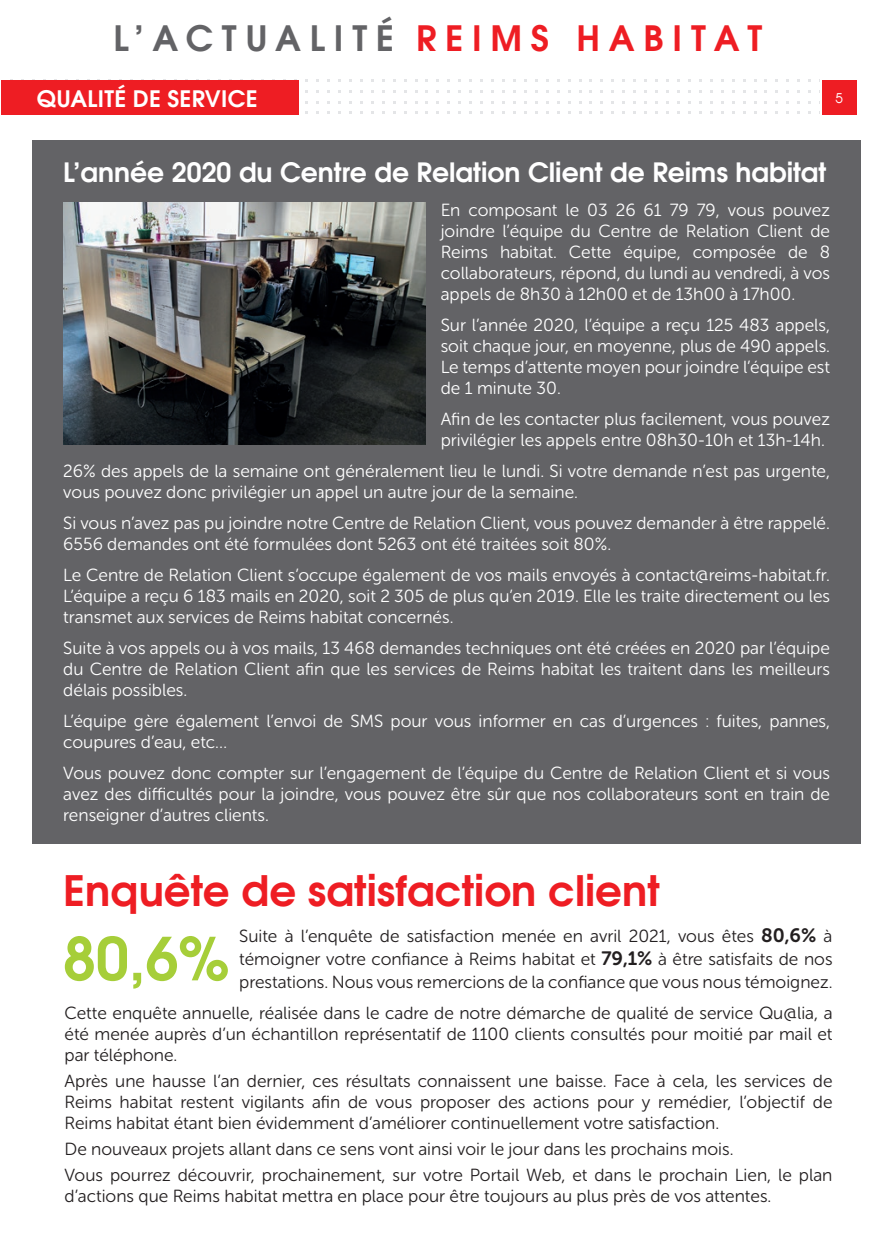
<style>
.page{position:relative;width:893px;height:1241px;background:#fff}
.page>*{position:absolute;margin:0;border:0;box-sizing:border-box;transform-origin:0 0}
.t1{font:700 58.98px "Te X Gyre Adventor";color:#a6ce39}
.t2{font:700 42px "Te X Gyre Adventor";color:#ee1d23}
.t3{font:700 35px "Te X Gyre Adventor";letter-spacing:.25em;color:#ee1d23}
.t4{font:700 26.6px "Te X Gyre Adventor";color:#fff}
.t5{font:700 22.75px "Te X Gyre Adventor";letter-spacing:.015em;color:#fff}
.t6{font:17.5px/21px "Museo Sans Rounded 300";color:#fff;text-align:justify}
.t7{font:17.5px/21px "Museo Sans Rounded 300";color:#231f20;text-align:justify}
.t8{font:13.47px "Te X Gyre Adventor";color:#fff}
.s1{color:#636366}
.s2{font-family:"Museo Sans Rounded 700";font-size:19.25px}
</style>
<div class="page">
<div style="left:822px;top:80px;width:35px;height:35px;background:#ee1d23"></div>
<div style="left:1px;top:80px;width:297px;height:35px;background:#ee1d23"></div>
<div style="left:32px;top:141px;width:829px;height:702px;background:#636366"></div>
<img style="left:63px;top:203px;width:363px;height:242px">
<h3 class="t3" style="left:113px;top:8px;width:650px"><span class="s1">L’ACTUALITÉ</span> REIMS HABITAT</h3>
<h3 class="t5" style="left:37px;top:78px;width:222px">QUALITÉ DE SERVICE</h3>
<p class="t8" style="left:835px;top:87px;width:9px">5</p>
<h3 class="t4" style="left:63px;top:149px;width:765px">L’année 2020 du Centre de Relation Client de Reims habitat</h3>
<p class="t6" style="left:441px;top:200px;width:391px">En composant le 03 26 61 79 79, vous pouvez joindre l’équipe du Centre de Relation Client de Reims habitat. Cette équipe, composée de 8 collaborateurs, répond, du lundi au vendredi, à vos appels de 8h30 à 12h00 et de 13h00 à 17h00.</p>
<p class="t6" style="left:441px;top:314px;width:391px">Sur l’année 2020, l’équipe a reçu 125 483 appels, soit chaque jour, en moyenne, plus de 490 appels.<br>Le temps d’attente moyen pour joindre l’équipe est de 1 minute 30.</p>
<p class="t6" style="left:441px;top:408px;width:391px">Afin de les contacter plus facilement, vous pouvez privilégier les appels entre 08h30-10h et 13h-14h.</p>
<p class="t6" style="left:63px;top:460px;width:768px">26% des appels de la semaine ont généralement lieu le lundi. Si votre demande n’est pas urgente, vous pouvez donc privilégier un appel un autre jour de la semaine.</p>
<p class="t6" style="left:63px;top:512px;width:768px">Si vous n’avez pas pu joindre notre Centre de Relation Client, vous pouvez demander à être rappelé.<br>6556 demandes ont été formulées dont 5263 ont été traitées soit 80%.</p>
<p class="t6" style="left:63px;top:564px;width:768px">Le Centre de Relation Client s’occupe également de vos mails envoyés à contact@reims-habitat.fr.<br>L’équipe a reçu 6 183 mails en 2020, soit 2 305 de plus qu’en 2019. Elle les traite directement ou les transmet aux services de Reims habitat concernés.</p>
<p class="t6" style="left:63px;top:637px;width:768px">Suite à vos appels ou à vos mails, 13 468 demandes techniques ont été créées en 2020 par l’équipe du Centre de Relation Client afin que les services de Reims habitat les traitent dans les meilleurs délais possibles.</p>
<p class="t6" style="left:63px;top:710px;width:768px">L’équipe gère également l’envoi de SMS pour vous informer en cas d’urgences : fuites, pannes, coupures d’eau, etc…</p>
<p class="t6" style="left:63px;top:762px;width:768px">Vous pouvez donc compter sur l’engagement de l’équipe du Centre de Relation Client et si vous avez des difficultés pour la joindre, vous pouvez être sûr que nos collaborateurs sont en train de renseigner d’autres clients.</p>
<h2 class="t2" style="left:63px;top:853px;width:598px">Enquête de satisfaction client</h2>
<p class="t7" style="left:239px;top:924px;width:595px;line-height:23.1px">Suite à l’enquête de satisfaction menée en avril 2021, vous êtes <span class="s2">80,6%</span> à témoigner votre confiance à Reims habitat et <span class="s2">79,1%</span> à être satisfaits de nos prestations. Nous vous remercions de la confiance que vous nous témoignez.</p>
<p class="t7" style="left:65px;top:1002px;width:769px">Cette enquête annuelle, réalisée dans le cadre de notre démarche de qualité de service Qu@lia, a été menée auprès d’un échantillon représentatif de 1100 clients consultés pour moitié par mail et par téléphone.</p>
<p class="t7" style="left:65px;top:1070px;width:769px">Après une hausse l’an dernier, ces résultats connaissent une baisse. Face à cela, les services de Reims habitat restent vigilants afin de vous proposer des actions pour y remédier, l’objectif de Reims habitat étant bien évidemment d’améliorer continuellement votre satisfaction.</p>
<p class="t7" style="left:65px;top:1135px;width:769px;line-height:25.9px">De nouveaux projets allant dans ce sens vont ainsi voir le jour dans les prochains mois.<br>Vous pourrez découvrir, prochainement, sur votre Portail Web, et dans le prochain Lien, le plan</p>
<p class="t7" style="left:65px;top:1185px;width:708px">d’actions que Reims habitat mettra en place pour être toujours au plus près de vos attentes.</p>
<h1 class="t1" style="left:63px;top:907px;width:168px">80,6%</h1>
</div>
